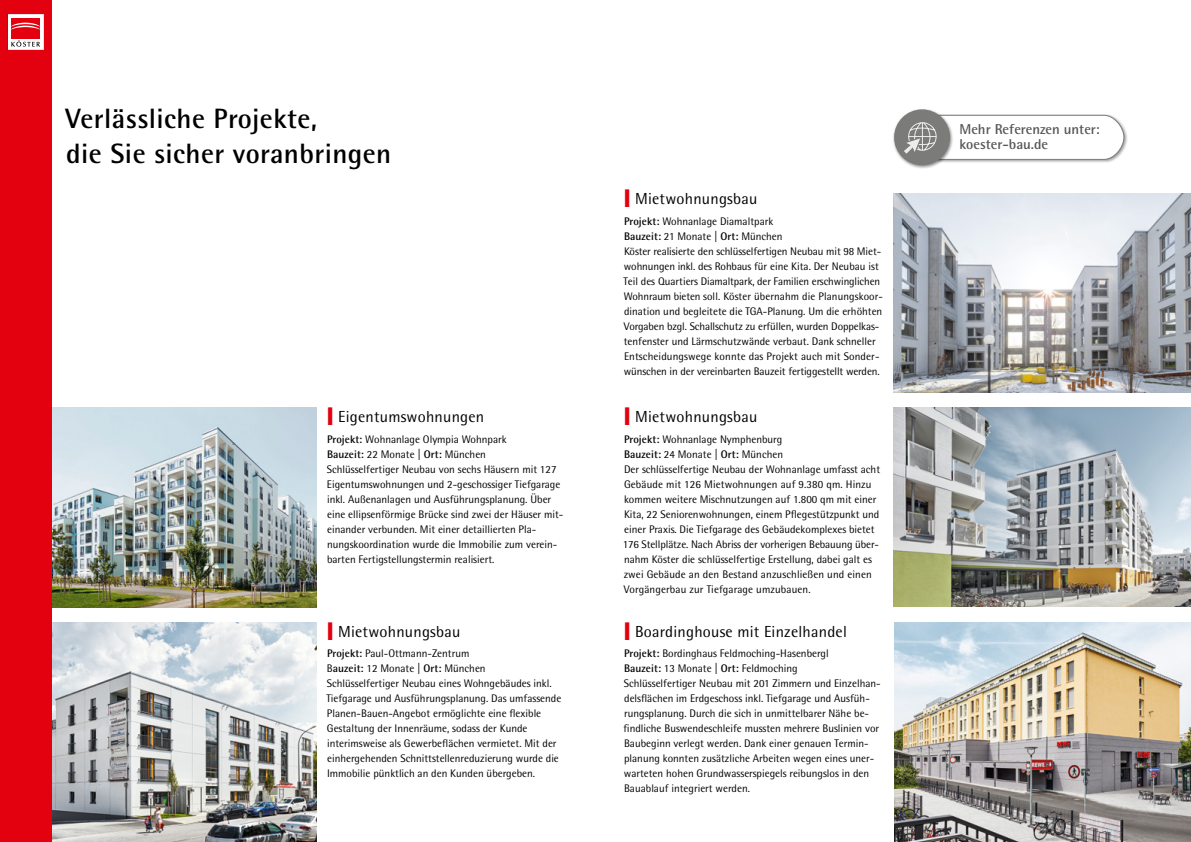
<style>
.page{position:relative;width:1191px;height:842px;background:#fff}
.page>*{position:absolute;margin:0;border:0;box-sizing:border-box;transform-origin:0 0}
.t1{font:700 28px/35px "Rotis Semi Sans Pro";letter-spacing:.015em;color:#000}
.t2{font:16px "Rotis Semi Sans Pro";letter-spacing:.015em;color:#000}
.t3{font:700 14.3px/15.4px "Rotis Semi Sans Pro";color:#565656}
.t4{font:11px/15px "Rotis Semi Sans Pro";color:#000}
.s1{color:#e3000f}
.s2{font-weight:700}
</style>
<div class="page">
<img style="left:51px;top:622px;width:265px;height:220px">
<img style="left:51px;top:408px;width:265px;height:199px">
<img style="left:893px;top:408px;width:298px;height:199px">
<img style="left:893px;top:193px;width:298px;height:199px">
<div style="left:935px;top:114px;width:192px;height:49px;background:#000;opacity:.4"></div>
<div style="left:892px;top:108px;width:62px;height:61px;background:#000;opacity:.44"></div>
<div style="left:894px;top:109px;width:56px;height:56px;background:#7b7b7a;border-radius:50%"></div>
<svg style="left:902px;top:115px;width:222px;height:45px"></svg>
<div style="left:0;top:0;width:51px;height:842px;background:#e3000f"></div>
<svg style="left:8px;top:14px;width:35px;height:36px"></svg>
<img style="left:894px;top:622px;width:297px;height:220px">
<h1 class="t1" style="left:65px;top:101px;width:327px">Verlässliche Projekte,<br>die Sie sicher voranbringen</h1>
<h2 class="t2" style="left:327px;top:407px;width:158px"><span class="s1">❙</span> Eigentumswohnungen</h2>
<p class="t4" style="left:327px;top:432px;width:238px"><span class="s2">Projekt:</span> Wohnanlage Olympia Wohnpark<br><span class="s2">Bauzeit:</span> 22 Monate | <span class="s2">Ort:</span> München<br>Schlüsselfertiger Neubau von sechs Häusern mit 127<br>Eigentumswohnungen und 2-geschossiger Tiefgarage inkl. Außenanlagen und Ausführungsplanung. Über eine ellipsenförmige Brücke sind zwei der Häuser mit&shy;einander verbunden. Mit einer detaillierten Pla&shy;nungskoordination wurde die Immobilie zum verein&shy;barten Fertigstellungstermin realisiert.</p>
<h2 class="t2" style="left:327px;top:622px;width:134px"><span class="s1">❙</span> Mietwohnungsbau</h2>
<p class="t4" style="left:326px;top:646px;width:236px"><span class="s2">Projekt:</span> Paul-Ottmann-Zentrum<br>B<span class="s2">auzeit:</span> 12 Monate | <span class="s2">Ort:</span> München<br>Schlüsselfertiger Neubau eines Wohngebäudes inkl.<br>Tiefgarage und Ausführungsplanung. Das umfassende Planen-Bauen-Angebot ermöglichte eine flexible Gestaltung der Innenräume, sodass der Kunde interimsweise als Gewerbeflächen vermietet. Mit der einhergehenden Schnittstellenreduzierung wurde die Immobilie pünktlich an den Kunden übergeben.</p>
<h2 class="t2" style="left:624px;top:190px;width:134px"><span class="s1">❙</span> Mietwohnungsbau</h2>
<p class="t4" style="left:623px;top:214px;width:261px"><span class="s2">Projekt:</span> Wohnanlage Diamaltpark<br><span class="s2">Bauzeit:</span> 21 Monate | <span class="s2">Ort:</span> München<br>Köster realisierte den schlüsselfertigen Neubau mit 98 Miet&shy;wohnungen inkl. des Rohbaus für eine Kita. Der Neubau ist Teil des Quartiers Diamaltpark, der Familien erschwinglichen Wohnraum bieten soll. Köster übernahm die Planungskoor&shy;dination und begleitete die TGA-Planung. Um die erhöhten Vorgaben bzgl. Schallschutz zu erfüllen, wurden Doppelkas&shy;tenfenster und Lärmschutzwände verbaut. Dank schneller Entscheidungswege konnte das Projekt auch mit Sonder&shy;wünschen in der vereinbarten Bauzeit fertiggestellt werden.</p>
<h2 class="t2" style="left:624px;top:407px;width:134px"><span class="s1">❙</span> Mietwohnungsbau</h2>
<p class="t4" style="left:622px;top:432px;width:259px"><span class="s2">Projekt:</span> Wohnanlage Nymphenburg<br><span class="s2">Bauzeit:</span> 24 Monate | <span class="s2">Ort:</span> München<br>Der schlüsselfertige Neubau der Wohnanlage umfasst acht Gebäude mit 126 Mietwohnungen auf 9.380 qm. Hinzu kommen weitere Mischnutzungen auf 1.800 qm mit einer Kita, 22 Seniorenwohnungen, einem Pflegestützpunkt und einer Praxis. Die Tiefgarage des Gebäudekomplexes bietet 176 Stellplätze. Nach Abriss der vorherigen Bebauung über&shy;nahm Köster die schlüsselfertige Erstellung, dabei galt es zwei Gebäude an den Bestand anzuschließen und einen Vorgängerbau zur Tiefgarage umzubauen.</p>
<h2 class="t2" style="left:624px;top:622px;width:224px"><span class="s1">❙</span> Boardinghouse mit Einzelhandel</h2>
<p class="t4" style="left:623px;top:646px;width:258px"><span class="s2">Projekt:</span> Bordinghaus Feldmoching-Hasenbergl<br><span class="s2">Bauzeit:</span> 13 Monate | <span class="s2">Ort:</span> Feldmoching<br>Schlüsselfertiger Neubau mit 201 Zimmern und Einzelhan&shy;delsflächen im Erdgeschoss inkl. Tiefgarage und Ausfüh&shy;rungsplanung. Durch die sich in unmittelbarer Nähe be&shy;findliche Buswendeschleife mussten mehrere Buslinien vor Baubeginn verlegt werden. Dank einer genauen Termin&shy;planung konnten zusätzliche Arbeiten wegen eines uner&shy;warteten hohen Grundwasserspiegels reibungslos in den Bauablauf integriert werden.</p>
<h3 class="t3" style="left:959px;top:121px;width:142px">Mehr Referenzen unter: koester-bau.de</h3>
</div>
